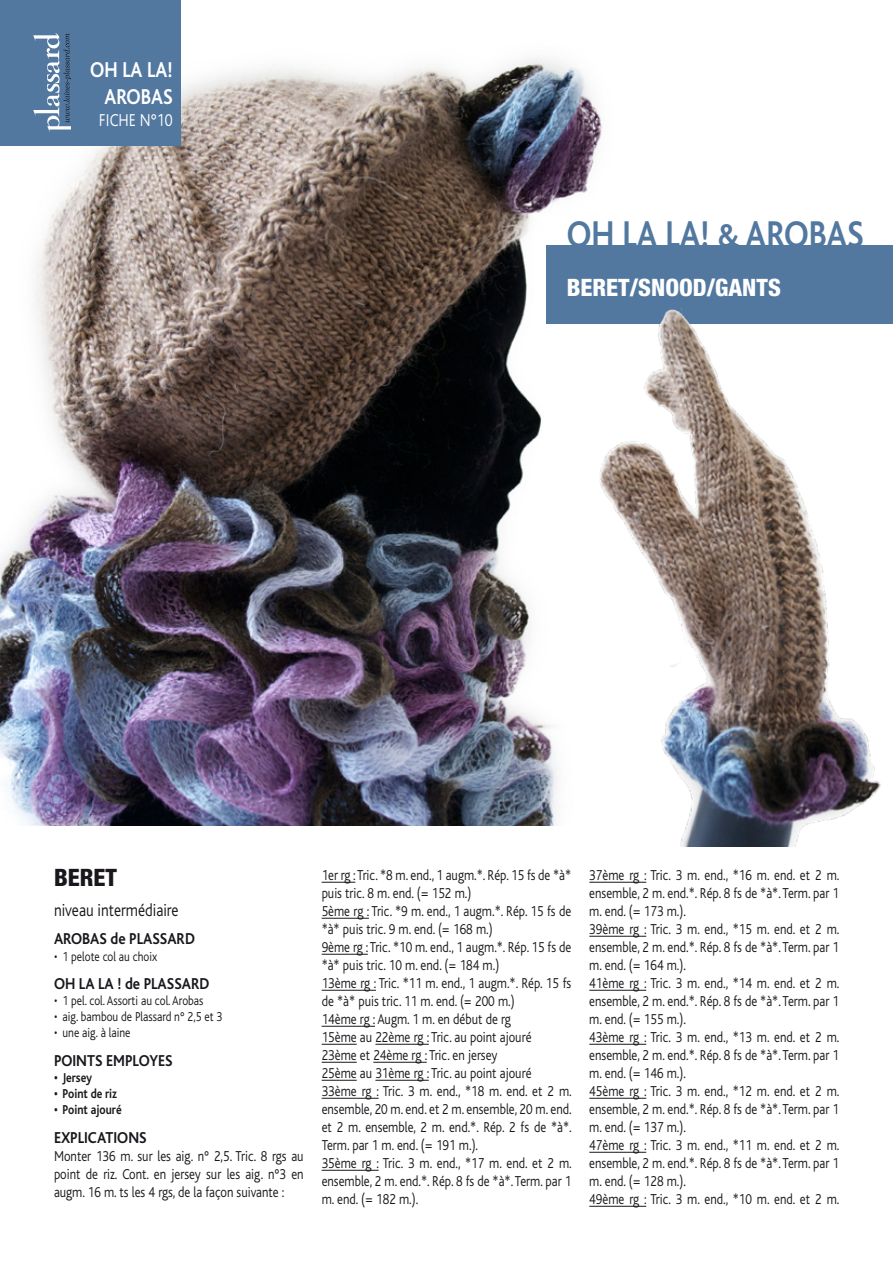
<style>
.page{position:relative;width:893px;height:1263px;background:#fff}
.page>*{position:absolute;margin:0;border:0;box-sizing:border-box;transform-origin:0 0}
.t1{font:700 39px "Bliss";color:#5278a0;scale:.85 1}
.t2{font:800 condensed 24px "Helvetica Neue LT Std";color:#fff}
.t3{font:800 condensed 24px "Helvetica Neue LT Std";color:#1a171c}
.t4{font:700 22.5px/27px "Bliss";color:#fff;text-align:right;scale:.85 1}
.t5{font:300 18px "Bliss";color:#1a171c;scale:.85 1}
.t6{font:300 18px "Bliss";color:#fff;scale:.85 1}
.t7{font:700 16.5px "Bliss";color:#1a171c;scale:.9 1}
.t8{font:300 15px/18px "Bliss";color:#1a171c;scale:.85 1}
.t9{font:300 13.5px "Bliss";color:#1a171c;scale:.85 1}
.t10{font:700 13.5px "Bliss";color:#1a171c;scale:.85 1}
.s1{font-size:34.5px}
</style>
<div class="page">
<img style="left:0;top:58px;width:602px;height:768px">
<hr style="left:322px;top:882px;width:33px;height:1px;background:#1a171c">
<hr style="left:322px;top:918px;width:47px;height:1px;background:#1a171c">
<hr style="left:322px;top:954px;width:46px;height:1px;background:#1a171c">
<hr style="left:322px;top:990px;width:54px;height:1px;background:#1a171c">
<hr style="left:322px;top:1026px;width:53px;height:1px;background:#1a171c">
<hr style="left:322px;top:1044px;width:35px;height:1px;background:#1a171c">
<hr style="left:375px;top:1044px;width:54px;height:1px;background:#1a171c">
<hr style="left:322px;top:1062px;width:35px;height:1px;background:#1a171c">
<hr style="left:373px;top:1062px;width:54px;height:1px;background:#1a171c">
<hr style="left:322px;top:1080px;width:35px;height:1px;background:#1a171c">
<hr style="left:375px;top:1080px;width:54px;height:1px;background:#1a171c">
<hr style="left:322px;top:1098px;width:57px;height:1px;background:#1a171c">
<hr style="left:322px;top:1170px;width:57px;height:1px;background:#1a171c">
<hr style="left:589px;top:882px;width:57px;height:1px;background:#1a171c">
<hr style="left:589px;top:936px;width:57px;height:1px;background:#1a171c">
<hr style="left:589px;top:990px;width:57px;height:1px;background:#1a171c">
<hr style="left:589px;top:1044px;width:57px;height:1px;background:#1a171c">
<hr style="left:589px;top:1098px;width:57px;height:1px;background:#1a171c">
<hr style="left:589px;top:1152px;width:57px;height:1px;background:#1a171c">
<hr style="left:589px;top:1206px;width:57px;height:1px;background:#1a171c">
<div style="left:0;top:0;width:181px;height:145px;background:#5278a0"></div>
<svg style="left:33px;top:33px;width:37px;height:99px"></svg>
<div style="left:546px;top:245px;width:347px;height:79px;background:#5278a0"></div>
<img style="left:600px;top:308px;width:281px;height:539px">
<h3 class="t4" style="left:90px;top:57px;width:98px">OH LA LA!<br>AROBAS</h3>
<p class="t6" style="left:99px;top:111px;width:88px">FICHE N°10</p>
<h1 class="t1" style="left:567px;top:213px;width:351px">OH LA LA! <span class="s1">&amp;</span> AROBAS</h1>
<h2 class="t2" style="left:567px;top:272px;width:216px">BERET/SNOOD/GANTS</h2>
<h2 class="t3" style="left:54px;top:862px;width:65px">BERET</h2>
<p class="t5" style="left:54px;top:901px;width:148px">niveau intermédiaire</p>
<p class="t7" style="left:54px;top:930px;width:158px">AROBAS de PLASSARD</p>
<p class="t9" style="left:54px;top:949px;width:123px">• 1 pelote col au choix</p>
<p class="t7" style="left:54px;top:975px;width:174px">OH LA LA ! de PLASSARD</p>
<p class="t9" style="left:54px;top:993px;width:177px">• 1 pel. col. Assorti au col. Arobas</p>
<p class="t9" style="left:54px;top:1010px;width:200px">• aig. bambou de Plassard n° 2,5 et 3</p>
<p class="t9" style="left:54px;top:1026px;width:91px">• une aig. à laine</p>
<p class="t7" style="left:54px;top:1052px;width:133px">POINTS EMPLOYES</p>
<p class="t10" style="left:54px;top:1070px;width:46px">• Jersey</p>
<p class="t10" style="left:54px;top:1087px;width:76px">• Point de riz</p>
<p class="t10" style="left:54px;top:1103px;width:81px">• Point ajouré</p>
<p class="t7" style="left:54px;top:1129px;width:104px">EXPLICATIONS</p>
<p class="t8" style="left:54px;top:1147px;width:295px;text-align:justify">Monter 136 m. sur les aig. n° 2,5. Tric. 8 rgs au point de riz. Cont. en jersey sur les aig. n°3 en augm. 16 m. ts les 4 rgs, de la façon suivante :</p>
<p class="t8" style="left:322px;top:866px;width:296px">1er rg : Tric. *8 m. end., 1 augm.*. Rép. 15 fs de *à* puis tric. 8 m. end. (= 152 m.)<br>5ème rg : Tric. *9 m. end., 1 augm.*. Rép. 15 fs de *à* puis tric. 9 m. end. (= 168 m.)<br>9ème rg : Tric. *10 m. end., 1 augm.*. Rép. 15 fs de *à* puis tric. 10 m. end. (= 184 m.)<br>13ème rg : Tric. *11 m. end., 1 augm.*. Rép. 15 fs de *à* puis tric. 11 m. end. (= 200 m.)<br>14ème rg : Augm. 1 m. en début de rg<br>15ème au 22ème rg : Tric. au point ajouré<br>23ème et 24ème rg : Tric. en jersey<br>25ème au 31ème rg : Tric. au point ajouré<br>33ème rg : Tric. 3 m. end., *18 m. end. et 2 m. ensemble, 20 m. end. et 2 m. ensemble, 20 m. end. et 2 m. ensemble, 2 m. end.*. Rép. 2 fs de *à*.<br>Term. par 1 m. end. (= 191 m.).<br>35ème rg : Tric. 3 m. end., *17 m. end. et 2 m. ensemble, 2 m. end.*. Rép. 8 fs de *à*. Term. par 1 m. end. (= 182 m.).</p>
<p class="t8" style="left:589px;top:866px;width:296px">37ème rg : Tric. 3 m. end., *16 m. end. et 2 m. ensemble, 2 m. end.*. Rép. 8 fs de *à*. Term. par 1 m. end. (= 173 m.).<br>39ème rg : Tric. 3 m. end., *15 m. end. et 2 m. ensemble, 2 m. end.*. Rép. 8 fs de *à*. Term. par 1 m. end. (= 164 m.).<br>41ème rg : Tric. 3 m. end., *14 m. end. et 2 m. ensemble, 2 m. end.*. Rép. 8 fs de *à*. Term. par 1 m. end. (= 155 m.).<br>43ème rg : Tric. 3 m. end., *13 m. end. et 2 m. ensemble, 2 m. end.*. Rép. 8 fs de *à*. Term. par 1 m. end. (= 146 m.).<br>45ème rg : Tric. 3 m. end., *12 m. end. et 2 m. ensemble, 2 m. end.*. Rép. 8 fs de *à*. Term. par 1 m. end. (= 137 m.).<br>47ème rg : Tric. 3 m. end., *11 m. end. et 2 m. ensemble, 2 m. end.*. Rép. 8 fs de *à*. Term. par 1 m. end. (= 128 m.).<br>49ème rg : Tric. 3 m. end., *10 m. end. et 2 m.</p>
</div>
